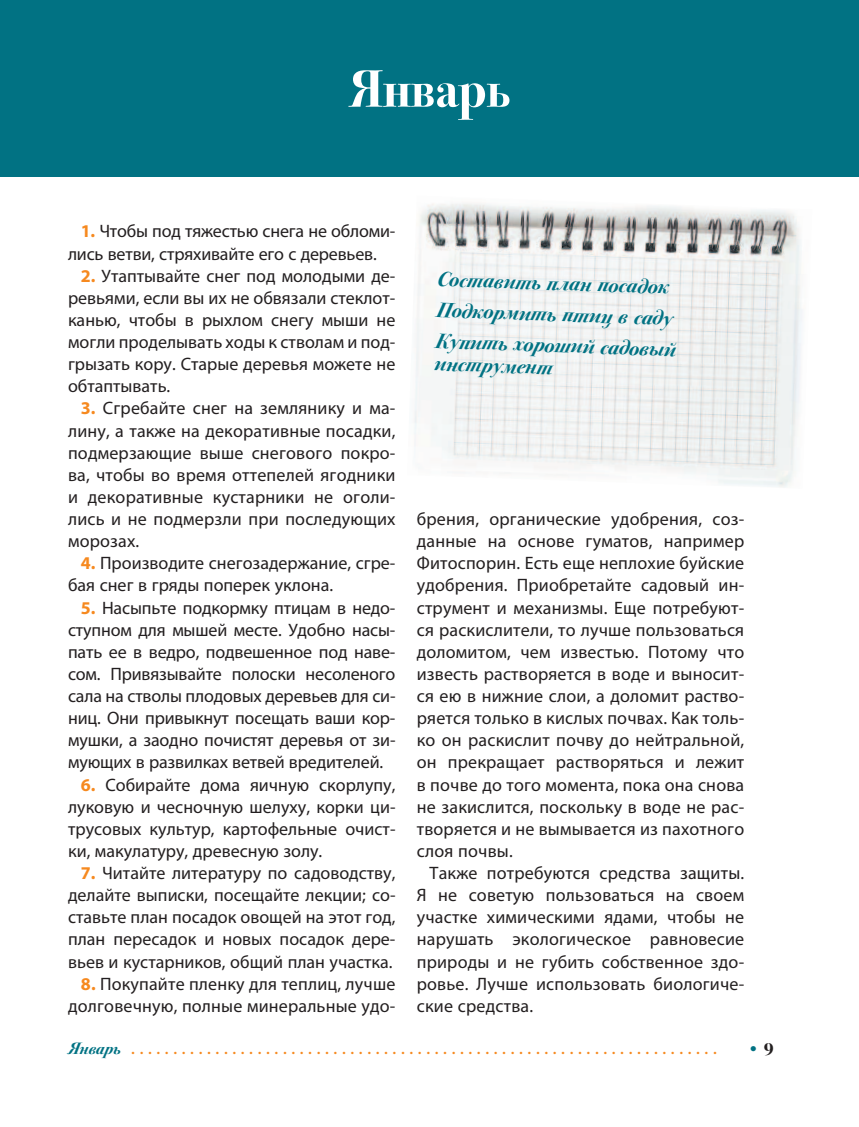
<style>
.page{position:relative;width:859px;height:1127px;background:#fff}
.page>*{position:absolute;margin:0;border:0;box-sizing:border-box;transform-origin:0 0}
.t1{font:700 52.5px "Bodoni Sev ITC";color:#fff}
.t2{font:italic 700 21px/31px "Bodoni Sev ITC";color:#017283}
.t3{font:18px/22px "Myriad Pro";color:#231f20;text-align:justify}
.t4{font:700 18px "Bodoni Sev ITC";color:#017283}
.t5{font:700 16.5px "Bodoni Sev ITC";color:#f6891f}
.s1{font-weight:700;color:#f6891f}
.s2{font-style:italic;color:#017283}
.s3{color:#231f20}
</style>
<div class="page">
<img style="left:414px;top:203px;width:388px;height:284px">
<div style="left:0;top:0;width:859px;height:176px;background:#017283"></div>
<h1 class="t1" style="left:349px;top:69px;width:163px">Январь</h1>
<p class="t3" style="left:68px;top:222px;width:329px;text-indent:13px"><span class="s1">1.</span> Чтобы под тяжестью снега не обломи&shy;лись ветви, стряхивайте его с деревьев.</p>
<p class="t3" style="left:68px;top:266px;width:329px;text-indent:13px"><span class="s1">2.</span> Утаптывайте снег под молодыми де&shy;ревьями, если вы их не обвязали стеклот&shy;канью, чтобы в рыхлом снегу мыши не могли проделывать ходы к стволам и под&shy;грызать кору. Старые деревья можете не обтаптывать.</p>
<p class="t3" style="left:68px;top:399px;width:329px;text-indent:13px"><span class="s1">3.</span> Сгребайте снег на землянику и ма&shy;лину, а также на декоративные посадки, подмерзающие выше снегового покро&shy;ва, чтобы во время оттепелей ягодники и декоративные кустарники не оголи&shy;лись и не подмерзли при последующих морозах.</p>
<p class="t3" style="left:68px;top:554px;width:329px;text-indent:13px"><span class="s1">4.</span> производите снегозадержание, сгре&shy;бая снег в гряды поперек уклона.</p>
<p class="t3" style="left:68px;top:598px;width:329px;text-indent:13px"><span class="s1">5.</span> Насыпьте подкормку птицам в недо&shy;ступном для мышей месте. Удобно насы&shy;пать ее в ведро, подвешенное под наве&shy;сом. привязывайте полоски несоленого сала на стволы плодовых деревьев для си&shy;ниц. Они привыкнут посещать ваши кор&shy;мушки, а заодно почистят деревья от зи&shy;мующих в развилках ветвей вредителей.</p>
<p class="t3" style="left:68px;top:775px;width:329px;text-indent:13px"><span class="s1">6.</span> Собирайте дома яичную скорлупу, луковую и чесночную шелуху, корки ци&shy;трусовых культур, картофельные очист&shy;ки, макулатуру, древесную золу.</p>
<p class="t3" style="left:68px;top:863px;width:329px;text-indent:13px"><span class="s1">7.</span> Читайте литературу по садоводству, делайте выписки, посещайте лекции; со&shy;ставьте план посадок овощей на этот год, план пересадок и новых посадок дере&shy;вьев и кустарников, общий план участка.</p>
<p class="t3" style="left:68px;top:974px;width:329px;text-align:right"><span class="s1">8.</span> покупайте пленку для теплиц, лучше долговечную, полные минеральные удо-</p>
<p class="t2" style="left:438px;top:265px;width:242px;rotate:2deg">Составить план посадок<br>Подкормить птиц в саду<br>Купить хороший садовый</p>
<p class="t2" style="left:435px;top:350px;width:120px;rotate:2deg">инструмент</p>
<p class="t3" style="left:417px;top:509px;width:329px">брения, органические удобрения, соз&shy;данные на основе гуматов, например Фитоспорин. есть еще неплохие буйские удобрения. приобретайте садовый ин&shy;струмент и механизмы. еще потребуют&shy;ся раскислители, то лучше пользоваться доломитом, чем известью. потому что известь растворяется в воде и выносит&shy;ся ею в нижние слои, а доломит раство&shy;ряется только в кислых почвах. Как толь&shy;ко он раскислит почву до нейтральной, он прекращает растворяться и лежит в почве до того момента, пока она снова не закислится, поскольку в воде не рас&shy;творяется и не вымывается из пахотного слоя почвы.</p>
<p class="t3" style="left:417px;top:863px;width:329px;text-indent:13px">Также потребуются средства защиты.<br>Я не советую пользоваться на своем участке химическими ядами, чтобы не нарушать экологическое равновесие природы и не губить собственное здо&shy;ровье. Лучше использовать биологиче&shy;ские средства.</p>
<p class="t5" style="left:68px;top:1042px;width:651px"><span class="s2">Январь</span> ......................................................................</p>
<p class="t4" style="left:747px;top:1038px;width:28px">• <span class="s3">9</span></p>
</div>
